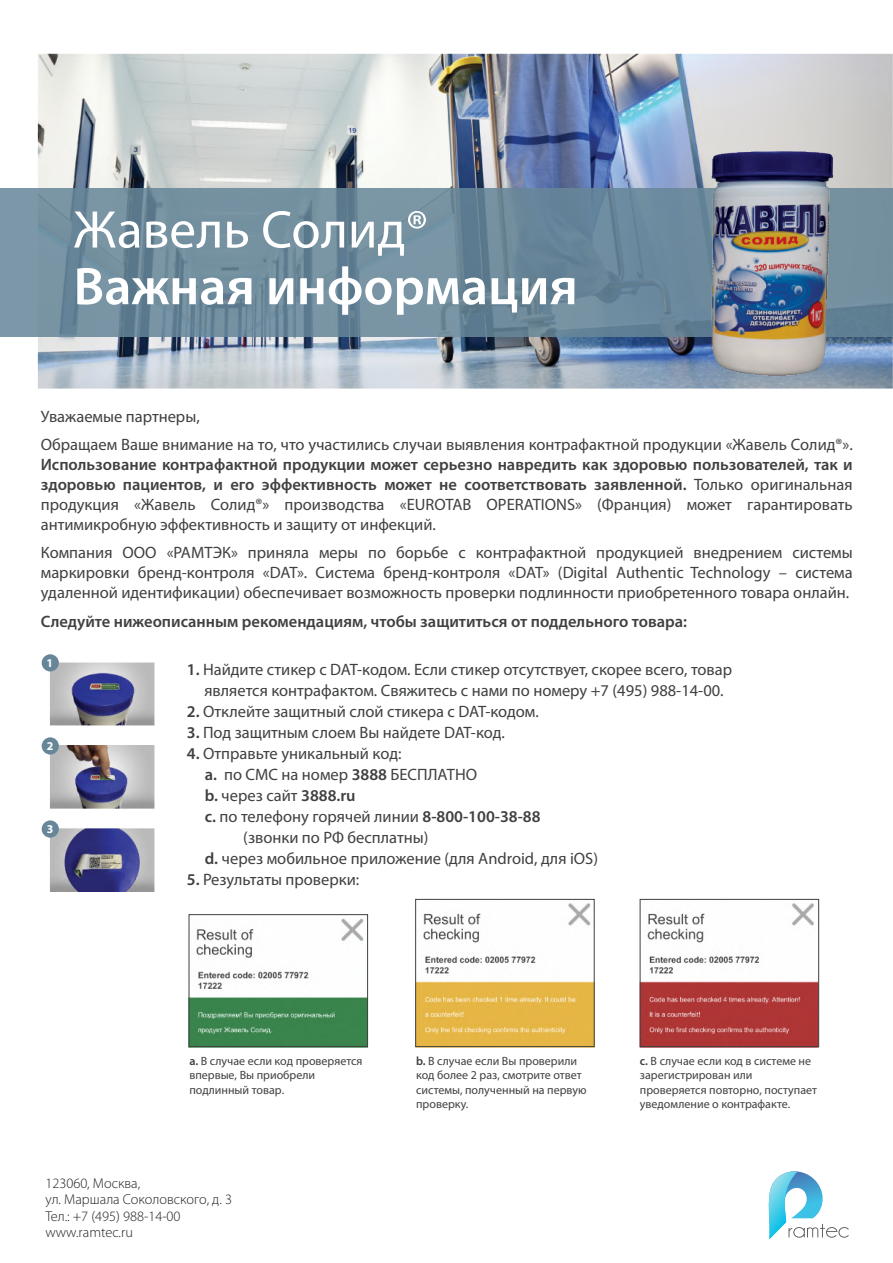
<style>
.page{position:relative;width:893px;height:1263px;background:#fff}
.page>*{position:absolute;margin:0;border:0;box-sizing:border-box;transform-origin:0 0}
.t1{font:600 53.4px "Myriad Pro";color:#fff}
.t2{font:53.4px "Myriad Pro";color:#fff}
.t3{font:16.5px/19.8px "Myriad Pro";color:#3f4040}
.t4{font:600 16.5px/19.8px "Myriad Pro";color:#3f4040;text-align:justify}
.t5{font:300 14.25px/16.5px "Myriad Pro";color:#231f20}
.t6{font:12px/14.4px "Myriad Pro";color:#3f4040}
.t7{font:700 12px "Myriad Pro";color:#fff}
.s1{font-weight:400}
.s2{font-weight:600}
</style>
<div class="page">
<img style="left:191px;top:918px;width:175px;height:127px">
<img style="left:417px;top:903px;width:176px;height:142px">
<img style="left:639px;top:899px;width:178px;height:148px">
<svg style="left:768px;top:1171px;width:81px;height:68px"></svg>
<img style="left:37px;top:53px;width:856px;height:336px">
<svg style="left:0;top:188px;width:893px;height:149px;background:#6f8b9d"></svg>
<img style="left:50px;top:662px;width:104px;height:64px">
<div style="left:42px;top:654px;width:17px;height:17px;background:#678799;border-radius:50%"></div>
<img style="left:50px;top:746px;width:104px;height:62px">
<div style="left:42px;top:737px;width:17px;height:17px;background:#678799;border-radius:50%"></div>
<img style="left:50px;top:829px;width:104px;height:62px">
<div style="left:42px;top:820px;width:17px;height:18px;background:#678799;border-radius:50%"></div>
<div style="left:189px;top:914px;width:179px;height:133px;border:1px solid #3f4040"></div>
<div style="left:415px;top:899px;width:180px;height:148px;border:1px solid #3f4040"></div>
<div style="left:640px;top:899px;width:179px;height:148px;border:1px solid #3f4040"></div>
<img style="left:711px;top:151px;width:123px;height:225px">
<h1 class="t2" style="left:74px;top:197px;width:356px">Жавель Солид®</h1>
<h1 class="t1" style="left:74px;top:252px;width:506px">Важная информация</h1>
<p class="t3" style="left:41px;top:401px;width:813px;line-height:28.8px">Уважаемые партнеры,<br>Обращаем Ваше внимание на то, что участились случаи выявления контрафактной продукции «Жавель Солид®».</p>
<p class="t4" style="left:41px;top:454px;width:813px">Использование контрафактной продукции может серьезно навредить как здоровью пользователей, так и здоровью пациентов, и его эффективность может не соответствовать заявленной. <span class="s1">Только оригинальная продукция «Жавель Солид®» производства «EUROTAB OPERATIONS» (Франция) может гарантировать антимикробную эффективность и защиту от инфекций.</span></p>
<p class="t3" style="left:41px;top:543px;width:813px;text-align:justify">Компания ООО «РАМТЭК» приняла меры по борьбе с контрафактной продукцией внедрением системы маркировки бренд-контроля «DAT». Система бренд-контроля «DAT» (Digital Authentic Technology – система удаленной идентификации) обеспечивает возможность проверки подлинности приобретенного товара онлайн.</p>
<p class="t4" style="left:41px;top:611px;width:648px">Следуйте нижеописанным рекомендациям, чтобы защититься от поддельного товара:</p>
<p class="t3" style="left:187px;top:658px;width:547px;line-height:21px;text-align:center"><span class="s2">1.</span> Найдите стикер с DAT-кодом. Если стикер отсутствует, скорее всего, товар является контрафактом. Свяжитесь с нами по номеру +7 (495) 988-14-00.</p>
<p class="t3" style="left:187px;top:701px;width:354px"><span class="s2">2.</span> Отклейте защитный слой стикера с DAT-кодом.</p>
<p class="t3" style="left:187px;top:722px;width:320px"><span class="s2">3.</span> Под защитным слоем Вы найдете DAT-код.</p>
<p class="t3" style="left:187px;top:743px;width:216px"><span class="s2">4.</span> Отправьте уникальный код:</p>
<p class="t3" style="left:205px;top:764px;width:274px"><span class="s2">a.</span> по СМС на номер <span class="s2">3888</span> БЕСПЛАТНО</p>
<p class="t4" style="left:205px;top:785px;width:152px">b. <span class="s1">через сайт</span> 3888.ru</p>
<p class="t3" style="left:205px;top:806px;width:337px"><span class="s2">c.</span> по телефону горячей линии <span class="s2">8-800-100-38-88</span></p>
<p class="t3" style="left:243px;top:827px;width:187px">(звонки по РФ бесплатны)</p>
<p class="t3" style="left:205px;top:848px;width:395px"><span class="s2">d.</span> через мобильное приложение (для Android, для iOS)</p>
<p class="t3" style="left:187px;top:869px;width:174px"><span class="s2">5.</span> Результаты проверки:</p>
<p class="t7" style="left:47px;top:655px;width:8px">1</p>
<p class="t7" style="left:47px;top:738px;width:8px">2</p>
<p class="t7" style="left:47px;top:821px;width:8px">3</p>
<p class="t6" style="left:189px;top:1053px;width:175px"><span class="s2">a.</span> В случае если код проверяется впервые, Вы приобрели подлинный товар.</p>
<p class="t6" style="left:416px;top:1053px;width:172px"><span class="s2">b.</span> В случае если Вы проверили код более 2 раз, смотрите ответ системы, полученный на первую проверку.</p>
<p class="t6" style="left:640px;top:1053px;width:179px"><span class="s2">c.</span> В случае если код в системе не зарегистрирован или проверяется повторно, поступает уведомление о контрафакте.</p>
<p class="t5" style="left:45px;top:1175px;width:188px">123060, Москва,<br>ул. Маршала Соколовского, д. 3<br>Тел.: +7 (495) 988-14-00 www.ramtec.ru</p>
</div>
